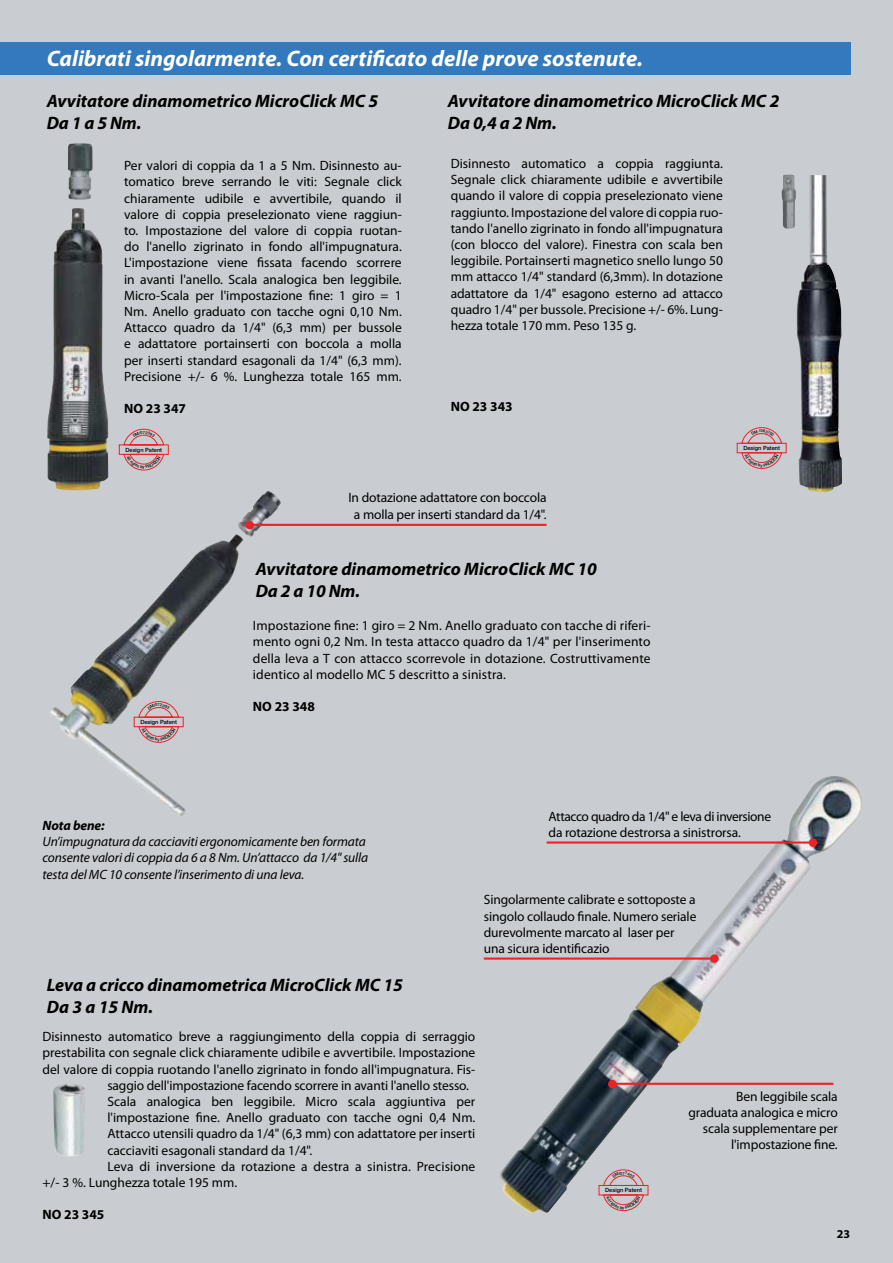
<style>
.page{position:relative;width:893px;height:1263px;background:#c9ccd0}
.page>*{position:absolute;margin:0;border:0;box-sizing:border-box;transform-origin:0 0}
.t1{font:italic 700 22.5px "Myriad Pro";color:#fff}
.t2{font:italic 700 18px/21.6px "Myriad Pro";color:#000}
.t3{font:13.5px/16.2px "Myriad Pro";color:#000;text-align:justify}
.t4{font:italic 13.5px/16.2px "Myriad Pro";letter-spacing:-.01em;color:#000}
.t5{font:13.5px/16.2px "Myriad Pro";letter-spacing:-.02em;color:#000}
.t6{font:700 13.5px "Myriad Pro";color:#000}
.t7{font:italic 700 13.5px "Myriad Pro";letter-spacing:-.01em;color:#000}
.t8{font:700 12px "Myriad Pro";color:#000}
.t9{font:500 5.7px "Helvetica Neue LT Std";color:#000}
</style>
<div class="page">
<img style="left:50px;top:491px;width:231px;height:326px">
<img style="left:47px;top:208px;width:61px;height:282px">
<img style="left:68px;top:143px;width:25px;height:57px">
<img style="left:500px;top:776px;width:362px;height:437px">
<hr style="left:546px;top:841px;width:264px;height:3px;background:#ea2426">
<div style="left:809px;top:838px;width:8px;height:9px;background:#ea2426;border-radius:50%"></div>
<hr style="left:484px;top:958px;width:227px;height:2px;background:#ea2426">
<div style="left:710px;top:954px;width:9px;height:9px;background:#ea2426;border-radius:50%"></div>
<hr style="left:616px;top:1083px;width:217px;height:2px;background:#ea2426">
<div style="left:608px;top:1080px;width:8px;height:8px;background:#ea2426;border-radius:50%"></div>
<img style="left:796px;top:175px;width:46px;height:317px">
<img style="left:782px;top:175px;width:14px;height:54px">
<img style="left:53px;top:1084px;width:32px;height:73px">
<div style="left:0;top:43px;width:850px;height:32px;background:#3279be"></div>
<hr style="left:253px;top:524px;width:293px;height:2px;background:#ea2426">
<div style="left:245px;top:521px;width:9px;height:8px;background:#ea2426;border-radius:50%"></div>
<svg style="left:119px;top:429px;width:50px;height:42px"></svg>
<svg style="left:736px;top:427px;width:51px;height:42px"></svg>
<svg style="left:134px;top:701px;width:50px;height:42px"></svg>
<svg style="left:598px;top:1169px;width:51px;height:42px"></svg>
<h1 class="t1" style="left:47px;top:50px;width:598px">Calibrati singolarmente. Con certificato delle prove sostenute.</h1>
<h2 class="t2" style="left:47px;top:91px;width:333px">Avvitatore dinamometrico MicroClick MC 5<br>Da 1 a 5 Nm.</h2>
<p class="t3" style="left:124px;top:158px;width:279px">Per valori di coppia da 1 a 5 Nm. Disinnesto au&shy;tomatico breve serrando le viti: Segnale click chiaramente udibile e avvertibile, quando il valore di coppia preselezionato viene raggiun&shy;to. Impostazione del valore di coppia ruotan&shy;do l'anello zigrinato in fondo all'impugnatura.<br>L'impostazione viene fissata facendo scorrere in avanti l'anello. Scala analogica ben leggibile.<br>Micro-Scala per l'impostazione fine: 1 giro = 1<br>Nm. Anello graduato con tacche ogni 0,10 Nm.<br>Attacco quadro da 1/4" (6,3 mm) per bussole e adattatore portainserti con boccola a molla per inserti standard esagonali da 1/4" (6,3 mm).<br>Precisione +/- 6 %. Lunghezza totale 165 mm.</p>
<p class="t6" style="left:124px;top:404px;width:63px">NO 23 347</p>
<h2 class="t2" style="left:448px;top:91px;width:333px">Avvitatore dinamometrico MicroClick MC 2<br>Da 0,4 a 2 Nm.</h2>
<p class="t3" style="left:451px;top:156px;width:274px">Disinnesto automatico a coppia raggiunta.<br>Segnale click chiaramente udibile e avvertibile quando il valore di coppia preselezionato viene raggiunto. Impostazione del valore di coppia ruo&shy;tando l'anello zigrinato in fondo all'impugnatura (con blocco del valore). Finestra con scala ben leggibile. Portainserti magnetico snello lungo 50 mm attacco 1/4" standard (6,3mm). In dotazione adattatore da 1/4" esagono esterno ad attacco quadro 1/4" per bussole. Precisione +/- 6%. Lung&shy;hezza totale 170 mm. Peso 135 g.</p>
<p class="t6" style="left:451px;top:401px;width:63px">NO 23 343</p>
<p class="t9" style="left:125px;top:446px;width:38px">Design Patent</p>
<p class="t9" style="left:743px;top:445px;width:38px">Design Patent</p>
<p class="t3" style="left:348px;top:491px;width:200px;text-align:center">In dotazione adattatore con boccola a molla per inserti standard da 1/4".</p>
<h2 class="t2" style="left:256px;top:560px;width:343px">Avvitatore dinamometrico MicroClick MC 10<br>Da 2 a 10 Nm.</h2>
<p class="t9" style="left:140px;top:719px;width:38px">Design Patent</p>
<p class="t3" style="left:253px;top:618px;width:399px">Impostazione fine: 1 giro = 2 Nm. Anello graduato con tacche di riferi&shy;mento ogni 0,2 Nm. In testa attacco quadro da 1/4" per l'inserimento della leva a T con attacco scorrevole in dotazione. Costruttivamente identico al modello MC 5 descritto a sinistra.</p>
<p class="t6" style="left:253px;top:701px;width:63px">NO 23 348</p>
<p class="t7" style="left:42px;top:820px;width:64px">Nota bene:</p>
<p class="t4" style="left:42px;top:834px;width:327px">Un’impugnatura da cacciaviti ergonomicamente ben formata consente valori di coppia da 6 a 8 Nm. Un’attacco da 1/4" sulla testa del MC 10 consente l’inserimento di una leva.</p>
<p class="t5" style="left:548px;top:809px;width:224px">Attacco quadro da 1/4" e leva di inversione da rotazione destrorsa a sinistrorsa.</p>
<p class="t3" style="left:484px;top:893px;width:214px;text-align:left">Singolarmente calibrate e sottoposte a singolo collaudo finale. Numero seriale durevolmente marcato al laser per una sicura identificazio</p>
<h2 class="t2" style="left:47px;top:975px;width:358px">Leva a cricco dinamometrica MicroClick MC 15<br>Da 3 a 15 Nm.</h2>
<p class="t3" style="left:42px;top:1029px;width:434px">Disinnesto automatico breve a raggiungimento della coppia di serraggio</p>
<p class="t3" style="left:42px;top:1046px;width:434px">prestabilita con segnale click chiaramente udibile e avvertibile. Impostazione</p>
<p class="t3" style="left:42px;top:1062px;width:434px">del valore di coppia ruotando l'anello zigrinato in fondo all'impugnatura. Fis-</p>
<p class="t3" style="left:107px;top:1078px;width:363px">saggio dell'impostazione facendo scorrere in avanti l'anello stesso.</p>
<p class="t3" style="left:107px;top:1094px;width:369px">Scala analogica ben leggibile. Micro scala aggiuntiva per</p>
<p class="t3" style="left:107px;top:1110px;width:369px">l'impostazione fine. Anello graduato con tacche ogni 0,4 Nm.</p>
<p class="t3" style="left:107px;top:1127px;width:369px">Attacco utensili quadro da 1/4" (6,3 mm) con adattatore per inserti</p>
<p class="t3" style="left:107px;top:1143px;width:207px">cacciaviti esagonali standard da 1/4".</p>
<p class="t3" style="left:107px;top:1159px;width:369px">Leva di inversione da rotazione a destra a sinistra. Precisione</p>
<p class="t3" style="left:43px;top:1175px;width:196px">+/- 3 %. Lunghezza totale 195 mm.</p>
<p class="t6" style="left:43px;top:1210px;width:63px">NO 23 345</p>
<p class="t9" style="left:605px;top:1187px;width:38px">Design Patent</p>
<p class="t3" style="left:688px;top:1089px;width:151px;text-align:right">Ben leggibile scala graduata analogica e micro scala supplementare per l'impostazione fine.</p>
<p class="t8" style="left:837px;top:1229px;width:15px">23</p>
</div>
